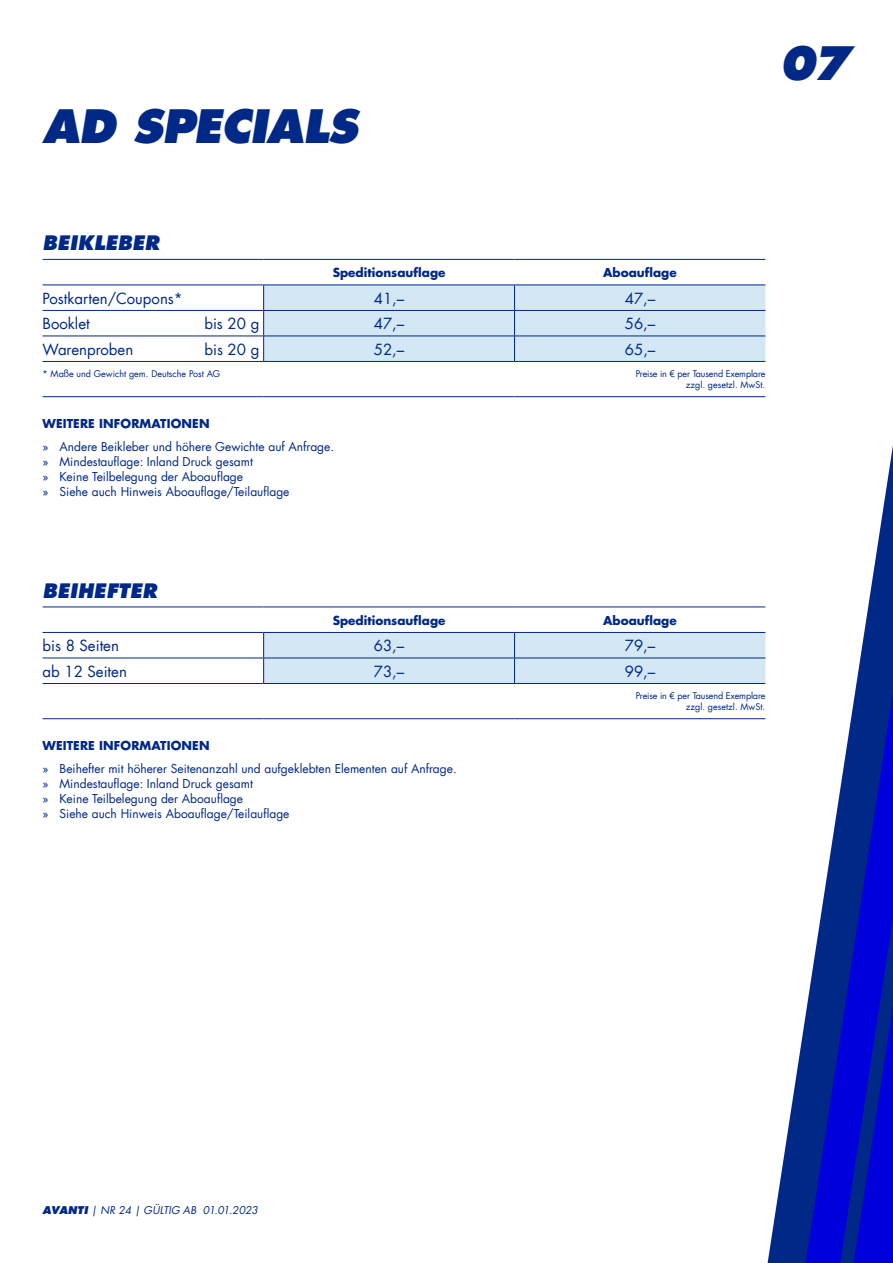
<style>
.page{position:relative;width:893px;height:1263px;background:#fff}
.page>*{position:absolute;margin:0;border:0;box-sizing:border-box;transform-origin:0 0}
.t1{font:italic 800 45px "Futura Com";letter-spacing:-.02em;color:#002887}
.t2{font:italic 800 19.5px "Futura Com";letter-spacing:.01em;color:#002887}
.t3{font:15px "Futura Com";color:#002887}
.t4{font:12px/15px "Futura Com";color:#002887}
.t5{font:700 12px "Futura Com";color:#002887}
.t6{font:italic 10.5px "Futura Com";color:#002887}
.t7{font:9px/10.8px "Futura Com";letter-spacing:-.005em;color:#002887;text-align:right}
.s1{font-weight:800}
</style>
<div class="page">
<svg style="left:768px;top:445px;width:125px;height:818px"></svg>
<svg style="left:806px;top:692px;width:87px;height:571px"></svg>
<hr style="left:43px;top:259px;width:221px;height:1px;background:#002887">
<hr style="left:264px;top:259px;width:250px;height:1px;background:#002887">
<hr style="left:514px;top:259px;width:251px;height:1px;background:#002887">
<hr style="left:43px;top:285px;width:221px;height:1px;background:#002887">
<hr style="left:43px;top:310px;width:221px;height:1px;background:#002887">
<hr style="left:43px;top:336px;width:221px;height:1px;background:#002887">
<hr style="left:43px;top:361px;width:221px;height:1px;background:#002887">
<hr style="left:264px;top:361px;width:250px;height:1px;background:#002887">
<hr style="left:514px;top:361px;width:251px;height:1px;background:#002887">
<svg style="left:263px;top:285px;width:502px;height:76px;background:#cce0f0"></svg>
<hr style="left:43px;top:396px;width:221px;height:1px;background:#002887">
<hr style="left:264px;top:396px;width:250px;height:1px;background:#002887">
<hr style="left:514px;top:396px;width:251px;height:1px;background:#002887">
<hr style="left:43px;top:607px;width:221px;height:1px;background:#002887">
<hr style="left:264px;top:607px;width:250px;height:1px;background:#002887">
<hr style="left:514px;top:607px;width:251px;height:1px;background:#002887">
<hr style="left:43px;top:632px;width:221px;height:1px;background:#002887">
<hr style="left:43px;top:658px;width:221px;height:1px;background:#002887">
<hr style="left:43px;top:683px;width:221px;height:1px;background:#002887">
<hr style="left:264px;top:683px;width:250px;height:1px;background:#002887">
<hr style="left:514px;top:683px;width:251px;height:1px;background:#002887">
<div style="left:263px;top:632px;width:502px;height:51px;background:#d4e7f5"></div>
<hr style="left:43px;top:718px;width:221px;height:1px;background:#002887">
<hr style="left:264px;top:718px;width:250px;height:1px;background:#002887">
<hr style="left:514px;top:718px;width:251px;height:1px;background:#002887">
<h1 class="t1" style="left:43px;top:96px;width:317px">AD SPECIALS</h1>
<h1 class="t1" style="left:779px;top:32px;width:73px">07</h1>
<h2 class="t2" style="left:43px;top:229px;width:118px">BEIKLEBER</h2>
<p class="t5" style="left:333px;top:263px;width:114px">Speditions-auflage</p>
<p class="t5" style="left:603px;top:263px;width:75px">Aboauflage</p>
<p class="t3" style="left:43px;top:288px;width:142px">Postkarten/Coupons*</p>
<p class="t3" style="left:374px;top:288px;width:32px">41,–</p>
<p class="t3" style="left:625px;top:288px;width:32px">47,–</p>
<p class="t3" style="left:43px;top:314px;width:49px">Booklet</p>
<p class="t3" style="left:204px;top:314px;width:56px">bis 20 g</p>
<p class="t3" style="left:374px;top:314px;width:32px">47,–</p>
<p class="t3" style="left:625px;top:314px;width:32px">56,–</p>
<p class="t3" style="left:43px;top:339px;width:92px">Warenproben</p>
<p class="t3" style="left:204px;top:339px;width:56px">bis 20 g</p>
<p class="t3" style="left:374px;top:339px;width:32px">52,–</p>
<p class="t3" style="left:625px;top:339px;width:32px">65,–</p>
<p class="t7" style="left:43px;top:369px;width:179px">* Maße und Gewicht gem. Deutsche Post AG</p>
<p class="t7" style="left:636px;top:369px;width:131px">Preise in € per Tausend Exemplare zzgl. gesetzl. MwSt.</p>
<p class="t5" style="left:43px;top:414px;width:169px">WEITERE INFORMATIONEN</p>
<p class="t4" style="left:43px;top:439px;width:293px">» Andere Beikleber und höhere Gewichte auf Anfrage. » Mindestauflage: Inland Druck gesamt<br>» Keine Teilbelegung der Aboauflage<br>» Siehe auch Hinweis Aboauflage/Teilauflage</p>
<h2 class="t2" style="left:43px;top:577px;width:116px">BEIHEFTER</h2>
<p class="t5" style="left:333px;top:611px;width:114px">Speditions-auflage</p>
<p class="t5" style="left:603px;top:611px;width:75px">Aboauflage</p>
<p class="t3" style="left:43px;top:636px;width:78px">bis 8 Seiten</p>
<p class="t3" style="left:374px;top:636px;width:32px">63,–</p>
<p class="t3" style="left:625px;top:636px;width:32px">79,–</p>
<p class="t3" style="left:43px;top:661px;width:86px">ab 12 Seiten</p>
<p class="t3" style="left:374px;top:661px;width:32px">73,–</p>
<p class="t3" style="left:625px;top:661px;width:32px">99,–</p>
<p class="t7" style="left:636px;top:691px;width:131px">Preise in € per Tausend Exemplare zzgl. gesetzl. MwSt.</p>
<p class="t5" style="left:43px;top:736px;width:169px">WEITERE INFORMATIONEN</p>
<p class="t4" style="left:43px;top:761px;width:416px">» Beihefter mit höherer Seitenanzahl und aufgeklebten Elementen auf Anfrage. » Mindestauflage: Inland Druck gesamt<br>» Keine Teilbelegung der Aboauflage<br>» Siehe auch Hinweis Aboauflage/Teilauflage</p>
<p class="t6" style="left:43px;top:1203px;width:217px"><span class="s1">AVANTI</span> | NR 24 | GÜLTIG AB 01.01.2023</p>
</div>
